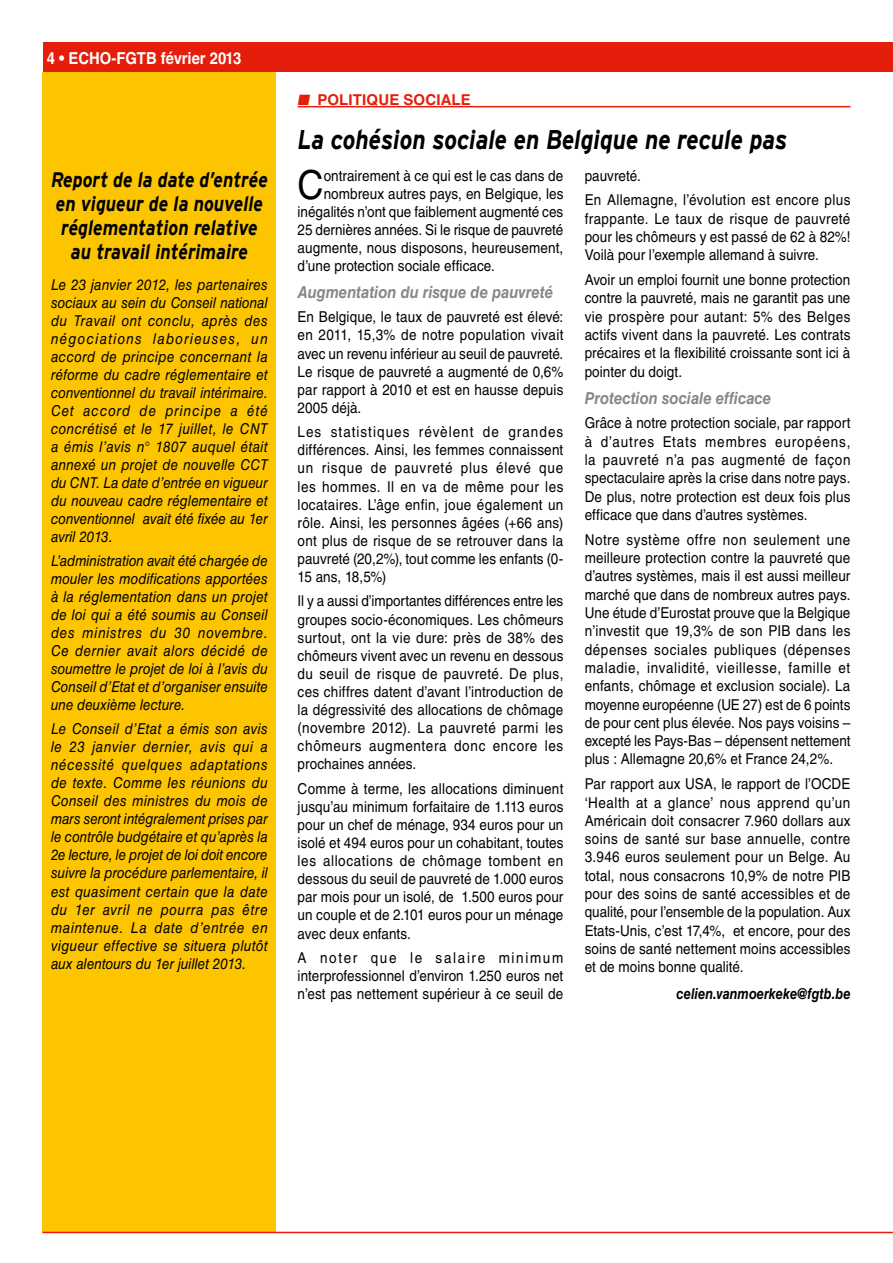
<style>
.page{position:relative;width:893px;height:1263px;background:#fff}
.page>*{position:absolute;margin:0;border:0;box-sizing:border-box;transform-origin:0 0}
.t1{font:40.05px "Helvetica LT Std";color:#000;scale:.9 1}
.t2{font:italic 700 27px "Interstate";color:#000;scale:.85 1}
.t3{font:italic 700 21px/24px "Interstate";color:#000;text-align:center;scale:.85 1}
.t4{font:italic 700 16.5px "Helvetica LT Std";color:#868786;scale:.9 1}
.t5{font:700 16.5px "Helvetica LT Std";color:#fff;scale:.9 1}
.t6{font:15px/18.3px "Helvetica LT Std";letter-spacing:.005em;color:#000;text-align:justify;scale:.9 1}
.t7{font:italic 15px/18px "Helvetica LT Std";color:#000;text-align:justify;scale:.9 1}
.t8{font:15px/24.8px "Helvetica LT Std";letter-spacing:.025em;color:#000;scale:.9 1}
.t9{font:italic 700 15px "Helvetica LT Std";letter-spacing:.005em;color:#000;scale:.85 1}
.t10{font:700 15px "Helvetica LT Std";letter-spacing:.01em;color:#e41e0a}
</style>
<div class="page">
<div style="left:43px;top:43px;width:850px;height:29px;background:#e41e0a"></div>
<div style="left:43px;top:72px;width:233px;height:1161px;background:#fdc500"></div>
<hr style="left:43px;top:1232px;width:850px;height:1px;background:#e41e0a">
<hr style="left:298px;top:106px;width:552px;height:1px;background:#e41e0a">
<p class="t5" style="left:47px;top:48px;width:218px">4 • ECHO-FGTB février 2013</p>
<h3 class="t3" style="left:51px;top:167px;width:257px">Report de la date d’entrée en vigueur de la nouvelle réglementation relative au travail intérimaire</h3>
<p class="t7" style="left:51px;top:275px;width:242px">Le 23 janvier 2012, les partenaires sociaux au sein du Conseil national du Travail ont conclu, après des négociations laborieuses, un accord de principe concernant la réforme du cadre réglementaire et conventionnel du travail intérimaire.<br>Cet accord de principe a été concrétisé et le 17 juillet, le CNT a émis l’avis n° 1807 auquel était annexé un projet de nouvelle CCT du CNT. La date d’entrée en vigueur du nouveau cadre réglementaire et conventionnel avait été fixée au 1er avril 2013.</p>
<p class="t7" style="left:51px;top:552px;width:242px">L’administration avait été chargée de mouler les modifications apportées à la réglementation dans un projet de loi qui a été soumis au Conseil des ministres du 30 novembre.<br>Ce dernier avait alors décidé de soumettre le projet de loi à l’avis du Conseil d’Etat et d’organiser ensuite une deuxième lecture.</p>
<p class="t7" style="left:51px;top:720px;width:242px">Le Conseil d’Etat a émis son avis le 23 janvier dernier, avis qui a nécessité quelques adaptations de texte. Comme les réunions du Conseil des ministres du mois de mars seront intégralement prises par le contrôle budgétaire et qu’après la 2e lecture, le projet de loi doit encore suivre la procédure parlementaire, il est quasiment certain que la date du 1er avril ne pourra pas être maintenue. La date d’entrée en vigueur effective se situera plutôt aux alentours du 1er juillet 2013.</p>
<p class="t10" style="left:298px;top:90px;width:175px">■ POLITIQUE SOCIALE</p>
<h2 class="t2" style="left:298px;top:125px;width:577px">La cohésion sociale en Belgique ne recule pas</h2>
<h1 class="t1" style="left:298px;top:162px;width:30px">C</h1>
<p class="t6" style="left:324px;top:166px;width:268px">ontrairement à ce qui est le cas dans de</p>
<p class="t8" style="left:585px;top:163px;width:297px">pauvreté.<br>En Allemagne, l’évolution est encore plus</p>
<p class="t6" style="left:585px;top:209px;width:297px">frappante. Le taux de risque de pauvreté pour les chômeurs y est passé de 62 à 82%!<br>Voilà pour l’exemple allemand à suivre.</p>
<p class="t6" style="left:585px;top:271px;width:297px">Avoir un emploi fournit une bonne protection contre la pauvreté, mais ne garantit pas une vie prospère pour autant: 5% des Belges actifs vivent dans la pauvreté. Les contrats précaires et la flexibilité croissante sont ici à pointer du doigt.</p>
<p class="t4" style="left:585px;top:388px;width:209px">Protection sociale efficace</p>
<p class="t6" style="left:585px;top:414px;width:297px">Grâce à notre protection sociale, par rapport à d’autres Etats membres européens, la pauvreté n’a pas augmenté de façon spectaculaire après la crise dans notre pays.<br>De plus, notre protection est deux fois plus efficace que dans d’autres systèmes.</p>
<p class="t6" style="left:585px;top:530px;width:297px">Notre système offre non seulement une meilleure protection contre la pauvreté que d’autres systèmes, mais il est aussi meilleur marché que dans de nombreux autres pays.<br>Une étude d’Eurostat prouve que la Belgique n’investit que 19,3% de son PIB dans les dépenses sociales publiques (dépenses maladie, invalidité, vieillesse, famille et enfants, chômage et exclusion sociale). La moyenne européenne (UE 27) est de 6 points de pour cent plus élevée. Nos pays voisins – excepté les Pays-Bas – dépensent nettement plus : Allemagne 20,6% et France 24,2%.</p>
<p class="t6" style="left:585px;top:775px;width:297px">Par rapport aux USA, le rapport de l’OCDE ‘Health at a glance’ nous apprend qu’un Américain doit consacrer 7.960 dollars aux soins de santé sur base annuelle, contre 3.946 euros seulement pour un Belge. Au total, nous consacrons 10,9% de notre PIB pour des soins de santé accessibles et de qualité, pour l’ensemble de la population. Aux Etats-Unis, c’est 17,4%, et encore, pour des soins de santé nettement moins accessibles et de moins bonne qualité.</p>
<p class="t9" style="left:677px;top:985px;width:206px">celien.vanmoerkeke@fgtb.be</p>
<p class="t6" style="left:324px;top:184px;width:268px">nombreux autres pays, en Belgique, les</p>
<p class="t6" style="left:298px;top:202px;width:297px">inégalités n’ont que faiblement augmenté ces</p>
<p class="t6" style="left:298px;top:221px;width:297px">25 dernières années. Si le risque de pauvreté</p>
<p class="t6" style="left:298px;top:239px;width:297px">augmente, nous disposons, heureusement,</p>
<p class="t6" style="left:298px;top:257px;width:221px">d’une protection sociale efficace.</p>
<p class="t4" style="left:298px;top:282px;width:285px">Augmentation du risque de pauvreté</p>
<p class="t6" style="left:298px;top:308px;width:297px">En Belgique, le taux de pauvreté est élevé: en 2011, 15,3% de notre population vivait avec un revenu inférieur au seuil de pauvreté.<br>Le risque de pauvreté a augmenté de 0,6% par rapport à 2010 et est en hausse depuis 2005 déjà.</p>
<p class="t6" style="left:298px;top:423px;width:297px">Les statistiques révèlent de grandes différences. Ainsi, les femmes connaissent un risque de pauvreté plus élevé que les hommes. Il en va de même pour les locataires. L’âge enfin, joue également un rôle. Ainsi, les personnes âgées (+66 ans) ont plus de risque de se retrouver dans la pauvreté (20,2%), tout comme les enfants (0- 15 ans, 18,5%)</p>
<p class="t6" style="left:298px;top:592px;width:297px">Il y a aussi d’importantes différences entre les groupes socio-économiques. Les chômeurs surtout, ont la vie dure: près de 38% des chômeurs vivent avec un revenu en dessous du seuil de risque de pauvreté. De plus, ces chiffres datent d’avant l’introduction de la dégressivité des allocations de chômage (novembre 2012). La pauvreté parmi les chômeurs augmentera donc encore les prochaines années.</p>
<p class="t6" style="left:298px;top:779px;width:297px">Comme à terme, les allocations diminuent jusqu’au minimum forfaitaire de 1.113 euros pour un chef de ménage, 934 euros pour un isolé et 494 euros pour un cohabitant, toutes les allocations de chômage tombent en dessous du seuil de pauvreté de 1.000 euros par mois pour un isolé, de 1.500 euros pour un couple et de 2.101 euros pour un ménage avec deux enfants.</p>
<p class="t6" style="left:298px;top:949px;width:297px">A noter que le salaire minimum interprofessionnel d’environ 1.250 euros net n’est pas nettement supérieur à ce seuil de</p>
</div>
